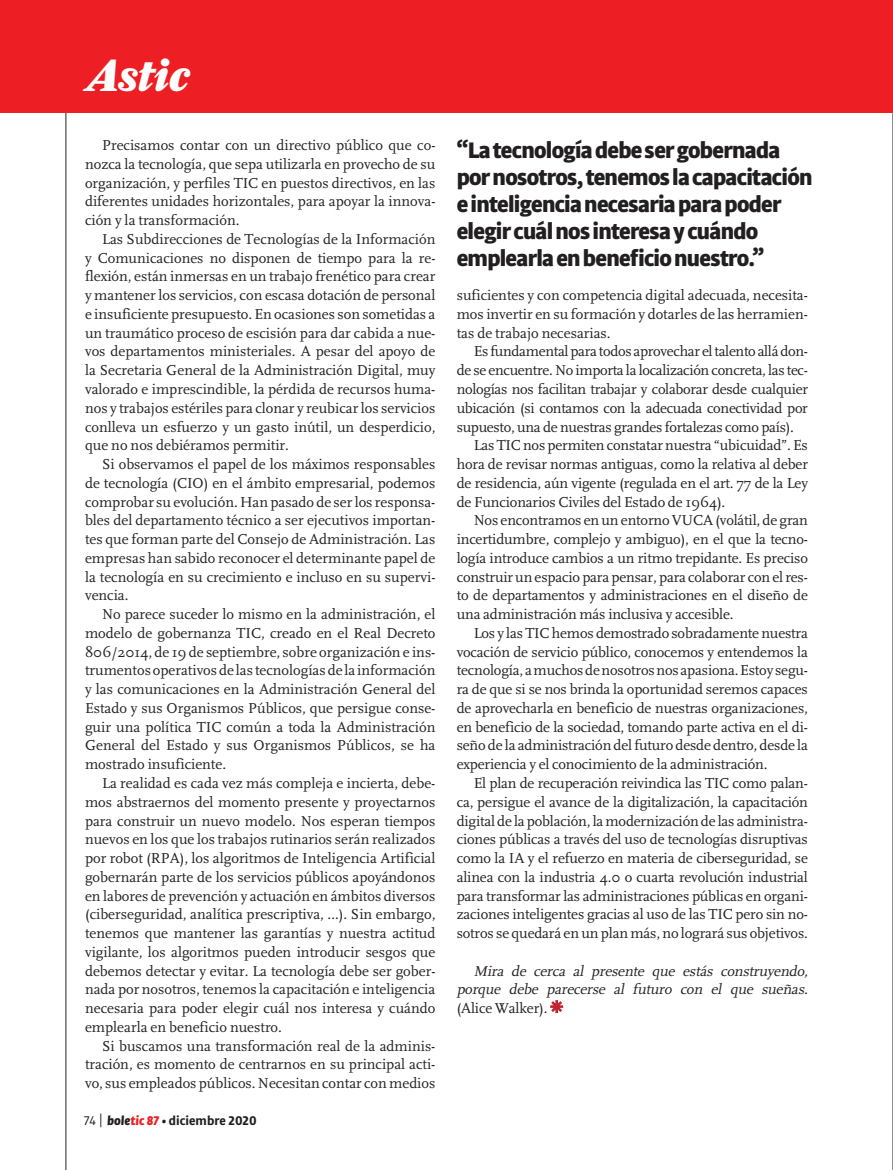
<style>
.page{position:relative;width:893px;height:1170px;background:#fff}
.page>*{position:absolute;margin:0;border:0;box-sizing:border-box;transform-origin:0 0}
.t1{font:45px "Farnham Display Black Ital OSF";color:#fff}
.t2{font:900 24px/27px "Bulo";letter-spacing:-.03em;color:#231f20}
.t3{font:15px/18.8px "FF Scala";letter-spacing:-.01em;color:#231f20;text-align:justify}
.t4{font:italic 15px/18.8px "FF Scala";color:#231f20;text-align:right}
.t5{font:700 13.5px "Bulo";color:#231f20}
.s1{font-weight:400}
.s2{font-family:"Libre Franklin";font-weight:400}
.s3{font-weight:900;font-style:italic}
.s4{font-weight:900;font-style:italic;color:#ee1f24}
</style>
<div class="page">
<hr style="left:66px;top:0;width:1px;height:1169px;background:#231f20">
<hr style="left:892px;top:0;width:1px;height:1169px;background:#231f20">
<div style="left:0;top:0;width:893px;height:112px;background:#ee1f24"></div>
<svg style="left:550px;top:1000px;width:13px;height:13px"></svg>
<h1 class="t1" style="left:85px;top:48px;width:107px">Astic</h1>
<p class="t3" style="left:85px;top:136px;width:352px;text-indent:17px">Precisamos contar con un directivo público que co&shy;nozca la tecnología, que sepa utilizarla en provecho de su organización, y perfiles TIC en puestos directivos, en las diferentes unidades horizontales, para apoyar la innova&shy;ción y la transformación.</p>
<p class="t3" style="left:85px;top:230px;width:352px;text-indent:17px">Las Subdirecciones de Tecnologías de la Información y Comunicaciones no disponen de tiempo para la re&shy;flexión, están inmersas en un trabajo frenético para crear y mantener los servicios, con escasa dotación de personal e insuficiente presupuesto. En ocasiones son sometidas a un traumático proceso de escisión para dar cabida a nue&shy;vos departamentos ministeriales. A pesar del apoyo de la Secretaria General de la Administración Digital, muy valorado e imprescindible, la pérdida de recursos huma&shy;nos y trabajos estériles para clonar y reubicar los servicios conlleva un esfuerzo y un gasto inútil, un desperdicio, que no nos debiéramos permitir.</p>
<p class="t3" style="left:85px;top:455px;width:352px;text-indent:17px">Si observamos el papel de los máximos responsables de tecnología (CIO) en el ámbito empresarial, podemos comprobar su evolución. Han pasado de ser los responsa&shy;bles del departamento técnico a ser ejecutivos importan&shy;tes que forman parte del Consejo de Administración. Las empresas han sabido reconocer el determinante papel de la tecnología en su crecimiento e incluso en su supervi&shy;vencia.</p>
<p class="t3" style="left:85px;top:605px;width:352px;text-indent:17px">No parece suceder lo mismo en la administración, el modelo de gobernanza TIC, creado en el Real Decreto 806/2014, de 19 de septiembre, sobre organización e ins&shy;trumentos operativos de las tecnologías de la información y las comunicaciones en la Administración General del Estado y sus Organismos Públicos, que persigue conse&shy;guir una política TIC común a toda la Administración General del Estado y sus Organismos Públicos, se ha mostrado insuficiente.</p>
<p class="t3" style="left:85px;top:774px;width:352px;text-indent:17px">La realidad es cada vez más compleja e incierta, debe&shy;mos abstraernos del momento presente y proyectarnos para construir un nuevo modelo. Nos esperan tiempos nuevos en los que los trabajos rutinarios serán realizados por robot (RPA), los algoritmos de Inteligencia Artificial gobernarán parte de los servicios públicos apoyándonos en labores de prevención y actuación en ámbitos diversos (ciberseguridad, analítica prescriptiva, …). Sin embargo, tenemos que mantener las garantías y nuestra actitud vigilante, los algoritmos pueden introducir sesgos que debemos detectar y evitar. La tecnología debe ser gober&shy;nada por nosotros, tenemos la capacitación e inteligencia necesaria para poder elegir cuál nos interesa y cuándo emplearla en beneficio nuestro.</p>
<p class="t3" style="left:85px;top:1036px;width:352px;text-indent:17px">Si buscamos una transformación real de la adminis&shy;tración, es momento de centrarnos en su principal acti&shy;vo, sus empleados públicos. Necesitan contar con medios</p>
<p class="t5" style="left:84px;top:1111px;width:174px"><span class="s1">74</span> <span class="s2">|</span> <span class="s3">bole</span><span class="s4">tic 87</span> <span class="s3">•</span> diciembre 2020</p>
<h2 class="t2" style="left:457px;top:136px;width:357px">“La tecnología debe ser gobernada por nosotros, tenemos la capacitación e inteligencia necesaria para poder elegir cuál nos interesa y cuándo emplearla en beneficio nuestro.”</h2>
<p class="t3" style="left:457px;top:286px;width:353px">suficientes y con competencia digital adecuada, necesita&shy;mos invertir en su formación y dotarles de las herramien&shy;tas de trabajo necesarias.</p>
<p class="t3" style="left:474px;top:342px;width:336px">Es fundamental para todos aprovechar el talento allá don-</p>
<p class="t3" style="left:457px;top:361px;width:353px">de se encuentre. No importa la localización concreta, las tec-</p>
<p class="t3" style="left:457px;top:380px;width:353px">nologías nos facilitan trabajar y colaborar desde cualquier</p>
<p class="t3" style="left:457px;top:399px;width:353px">ubicación (si contamos con la adecuada conectividad por</p>
<p class="t3" style="left:457px;top:417px;width:339px">supuesto, una de nuestras grandes fortalezas como país).</p>
<p class="t3" style="left:474px;top:436px;width:336px">Las TIC nos permiten constatar nuestra “ubicuidad”. Es</p>
<p class="t3" style="left:457px;top:455px;width:353px">hora de revisar normas antiguas, como la relativa al deber</p>
<p class="t3" style="left:457px;top:474px;width:353px">de residencia, aún vigente (regulada en el art. 77 de la Ley</p>
<p class="t3" style="left:457px;top:492px;width:270px">de Funcionarios Civiles del Estado de 1964).</p>
<p class="t3" style="left:474px;top:511px;width:336px">Nos encontramos en un entorno VUCA (volátil, de gran</p>
<p class="t3" style="left:457px;top:530px;width:353px">incertidumbre, complejo y ambiguo), en el que la tecno-</p>
<p class="t3" style="left:457px;top:549px;width:353px">logía introduce cambios a un ritmo trepidante. Es preciso</p>
<p class="t3" style="left:457px;top:567px;width:353px">construir un espacio para pensar, para colaborar con el res-</p>
<p class="t3" style="left:457px;top:586px;width:353px">to de departamentos y administraciones en el diseño de</p>
<p class="t3" style="left:457px;top:605px;width:278px">una administración más inclusiva y accesible.</p>
<p class="t3" style="left:474px;top:624px;width:336px">Los y las TIC hemos demostrado sobradamente nuestra</p>
<p class="t3" style="left:457px;top:642px;width:353px">vocación de servicio público, conocemos y entendemos la</p>
<p class="t3" style="left:457px;top:661px;width:353px">tecnología, a muchos de nosotros nos apasiona. Estoy segu-</p>
<p class="t3" style="left:457px;top:680px;width:353px">ra de que si se nos brinda la oportunidad seremos capaces</p>
<p class="t3" style="left:457px;top:699px;width:353px">de aprovecharla en beneficio de nuestras organizaciones,</p>
<p class="t3" style="left:457px;top:717px;width:353px">en beneficio de la sociedad, tomando parte activa en el di-</p>
<p class="t3" style="left:457px;top:736px;width:353px">seño de la administración del futuro desde dentro, desde la</p>
<p class="t3" style="left:457px;top:755px;width:312px">experiencia y el conocimiento de la administración.</p>
<p class="t3" style="left:474px;top:774px;width:336px">El plan de recuperación reivindica las TIC como palan-</p>
<p class="t3" style="left:457px;top:792px;width:353px">ca, persigue el avance de la digitalización, la capacitación</p>
<p class="t3" style="left:457px;top:811px;width:353px">digital de la población, la modernización de las administra-</p>
<p class="t3" style="left:457px;top:830px;width:353px">ciones públicas a través del uso de tecnologías disruptivas</p>
<p class="t3" style="left:457px;top:849px;width:353px">como la IA y el refuerzo en materia de ciberseguridad, se</p>
<p class="t3" style="left:457px;top:867px;width:353px">alinea con la industria 4.0 o cuarta revolución industrial</p>
<p class="t3" style="left:457px;top:886px;width:353px">para transformar las administraciones públicas en organi-</p>
<p class="t3" style="left:457px;top:905px;width:353px">zaciones inteligentes gracias al uso de las TIC pero sin no-</p>
<p class="t3" style="left:457px;top:924px;width:353px">sotros se quedará en un plan más, no logrará sus objetivos.</p>
<p class="t4" style="left:457px;top:961px;width:356px">Mira de cerca al presente que estás construyendo, porque debe parecerse al futuro con el que sueñas.</p>
<p class="t3" style="left:457px;top:999px;width:92px">(Alice Walker).</p>
</div>
